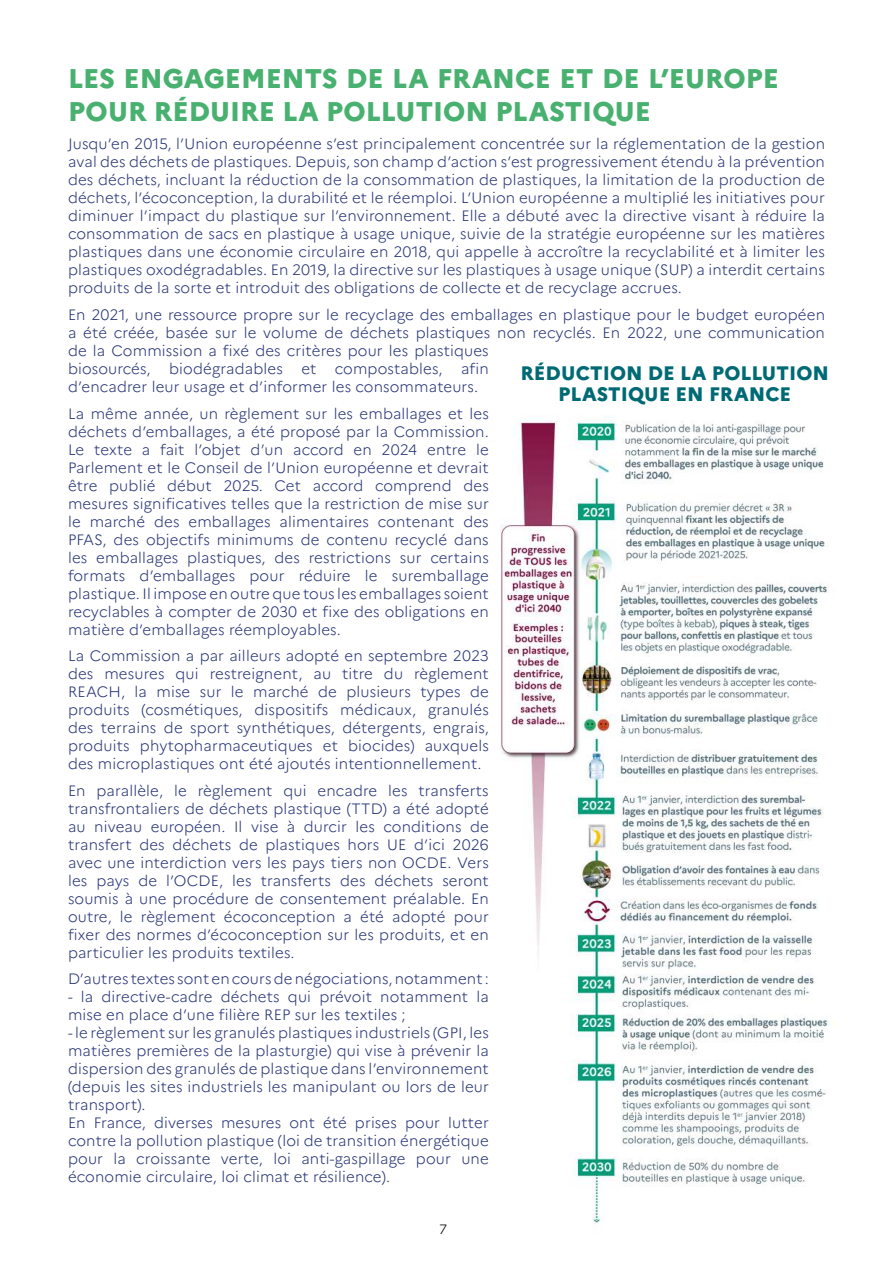
<style>
.page{position:relative;width:893px;height:1263px;background:#fff}
.page>*{position:absolute;margin:0;border:0;box-sizing:border-box;transform-origin:0 0}
.t1{font:800 27px/32.4px "Marianne";color:#49b170}
.t2{font:800 19.5px/20.4px "Marianne";color:#006a74;text-align:center}
.t3{font:300 15px/18px "Marianne";letter-spacing:.01em;color:#273475;text-align:justify}
.t4{font:300 13.5px "Marianne";color:#000}
</style>
<div class="page">
<img style="left:501px;top:415px;width:334px;height:809px">
<h1 class="t1" style="left:68px;top:62px;width:712px">LES ENGAGEMENTS DE LA FRANCE ET DE L’EUROPE<br>POUR RÉDUIRE LA POLLUTION PLASTIQUE</h1>
<p class="t3" style="left:68px;top:135px;width:758px">Jusqu’en 2015, l’Union européenne s’est principalement concentrée sur la réglementation de la gestion aval des déchets de plastiques. Depuis, son champ d’action s’est progressivement étendu à la prévention des déchets, incluant la réduction de la consommation de plastiques, la limitation de la production de déchets, l’écoconception, la durabilité et le réemploi. L’Union européenne a multiplié les initiatives pour diminuer l’impact du plastique sur l’environnement. Elle a débuté avec la directive visant à réduire la consommation de sacs en plastique à usage unique, suivie de la stratégie européenne sur les matières plastiques dans une économie circulaire en 2018, qui appelle à accroître la recyclabilité et à limiter les plastiques oxodégradables. En 2019, la directive sur les plastiques à usage unique (SUP) a interdit certains produits de la sorte et introduit des obligations de collecte et de recyclage accrues.</p>
<p class="t3" style="left:68px;top:306px;width:758px;text-align:left">En 2021, une ressource propre sur le recyclage des emballages en plastique pour le budget européen a été créée, basée sur le volume de déchets plastiques non recyclés. En 2022, une communication de la Commission a fixé des critères pour les plastiques<br>biosourcés, biodégradables et compostables, afin<br>d’encadrer leur usage et d’informer les consommateurs.</p>
<p class="t3" style="left:68px;top:404px;width:422px">La même année, un règlement sur les emballages et les déchets d’emballages, a été proposé par la Commission.<br>Le texte a fait l’objet d’un accord en 2024 entre le Parlement et le Conseil de l’Union européenne et devrait être publié début 2025. Cet accord comprend des mesures significatives telles que la restriction de mise sur le marché des emballages alimentaires contenant des PFAS, des objectifs minimums de contenu recyclé dans les emballages plastiques, des restrictions sur certains formats d’emballages pour réduire le suremballage plastique. Il impose en outre que tous les emballages soient recyclables à compter de 2030 et fixe des obligations en matière d’emballages réemployables.</p>
<p class="t3" style="left:68px;top:647px;width:422px">La Commission a par ailleurs adopté en septembre 2023 des mesures qui restreignent, au titre du règlement REACH, la mise sur le marché de plusieurs types de produits (cosmétiques, dispositifs médicaux, granulés des terrains de sport synthétiques, détergents, engrais, produits phytopharmaceutiques et biocides) auxquels des microplastiques ont été ajoutés intentionnellement.</p>
<p class="t3" style="left:68px;top:781px;width:422px">En parallèle, le règlement qui encadre les transferts transfrontaliers de déchets plastique (TTD) a été adopté au niveau européen. Il vise à durcir les conditions de transfert des déchets de plastiques hors UE d’ici 2026 avec une interdiction vers les pays tiers non OCDE. Vers les pays de l’OCDE, les transferts des déchets seront soumis à une procédure de consentement préalable. En outre, le règlement écoconception a été adopté pour fixer des normes d’écoconception sur les produits, et en particulier les produits textiles.</p>
<p class="t3" style="left:68px;top:970px;width:422px">D’autres textes sont en cours de négociations, notamment :</p>
<p class="t3" style="left:68px;top:988px;width:422px">- la directive-cadre déchets qui prévoit notamment la mise en place d’une filière REP sur les textiles ;</p>
<p class="t3" style="left:68px;top:1024px;width:422px;text-align:left">- le règlement sur les granulés plastiques industriels (GPI, les matières premières de la plasturgie) qui vise à prévenir la dispersion des granulés de plastique dans l’environnement (depuis les sites industriels les manipulant ou lors de leur transport).<br>En France, diverses mesures ont été prises pour lutter contre la pollution plastique (loi de transition énergétique pour la croissante verte, loi anti-gaspillage pour une économie circulaire, loi climat et résilience).</p>
<h2 class="t2" style="left:520px;top:363px;width:310px">RÉDUCTION DE LA POLLUTION<br>PLASTIQUE EN FRANCE</h2>
<p class="t4" style="left:439px;top:1221px;width:10px">7</p>
</div>
